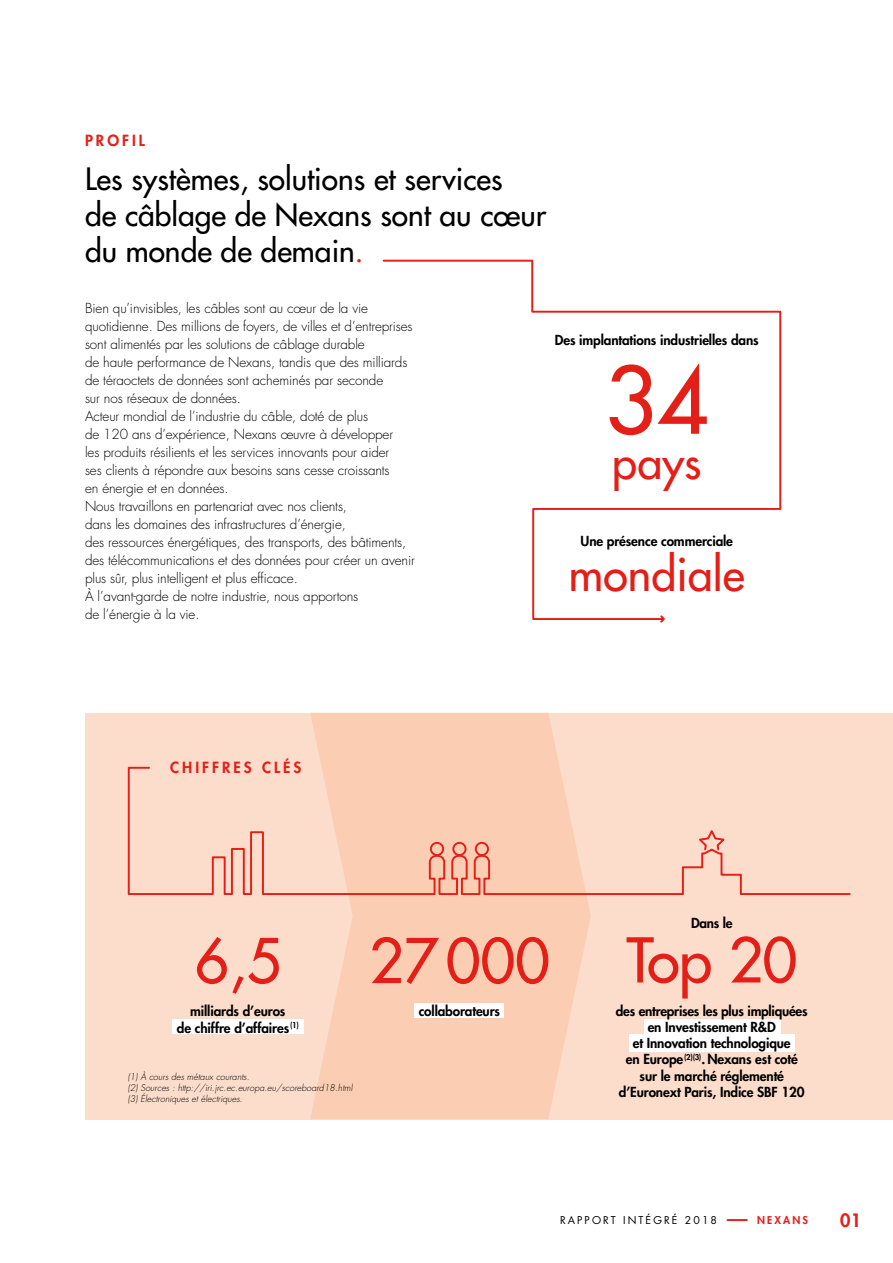
<style>
.page{position:relative;width:893px;height:1263px;background:#fff}
.page>*{position:absolute;margin:0;border:0;box-sizing:border-box;transform-origin:0 0}
.t1{font:90px "Futura";color:#e41f18}
.t2{font:60px "Futura";color:#e41f18}
.t3{font:45px "Futura";color:#e41f18}
.t4{font:30px/36px "Futura";color:#000}
.t5{font:800 18px "Futura";color:#e3201b}
.t6{font:800 15px "Futura";letter-spacing:.2em;color:#e41f18}
.t7{font:800 15px "Futura";letter-spacing:.2em;color:#e3201b}
.t8{font:300 13.5px/18px "Futura";letter-spacing:-.01em;color:#000}
.t9{font:800 13.5px/16.2px "Futura";letter-spacing:-.01em;color:#000;text-align:center}
.t10{font:10.5px "Futura";letter-spacing:.2em;color:#000}
.t11{font:800 10.5px "Futura";letter-spacing:.2em;color:#e3201b}
.t12{font:italic 300 9px/10.8px "Futura";color:#000}
.s1{color:#e41f18}
</style>
<div class="page">
<hr style="left:727px;top:1219px;width:20px;height:2px;background:#e3201b">
<svg style="left:382px;top:259px;width:400px;height:361px"></svg>
<svg style="left:658px;top:613px;width:9px;height:10px"></svg>
<div style="left:85px;top:713px;width:808px;height:406px;background:#fcddcb"></div>
<svg style="left:310px;top:713px;width:281px;height:406px;fill:#fbceb4"></svg>
<div style="left:629px;top:1034px;width:166px;height:18px;background:#fff"></div>
<svg style="left:127px;top:766px;width:724px;height:130px"></svg>
<div style="left:172px;top:1019px;width:132px;height:15px;background:#fff"></div>
<div style="left:644px;top:1019px;width:136px;height:17px;background:#fff"></div>
<div style="left:415px;top:1003px;width:89px;height:15px;background:#fff"></div>
<p class="t7" style="left:85px;top:131px;width:61px">PROFIL</p>
<h3 class="t4" style="left:85px;top:161px;width:463px">Les systèmes, solutions et services<br>de câblage de Nexans sont au cœur du monde de demain<span class="s1">.</span></h3>
<p class="t8" style="left:85px;top:299px;width:331px">Bien qu’invisibles, les câbles sont au cœur de la vie quotidienne. Des millions de foyers, de villes et d’entreprises sont alimentés par les solutions de câblage durable<br>de haute performance de Nexans, tandis que des milliards de téraoctets de données sont acheminés par seconde<br>sur nos réseaux de données.<br>Acteur mondial de l’industrie du câble, doté de plus<br>de 120 ans d’expérience, Nexans œuvre à développer<br>les produits résilients et les services innovants pour aider<br>ses clients à répondre aux besoins sans cesse croissants<br>en énergie et en données.<br>Nous travaillons en partenariat avec nos clients,<br>dans les domaines des infrastructures d’énergie,<br>des ressources énergétiques, des transports, des bâtiments, des télécommunications et des données pour créer un avenir plus sûr, plus intelligent et plus efficace.<br>À l’avant-garde de notre industrie, nous apportons<br>de l’énergie à la vie.</p>
<p class="t9" style="left:555px;top:332px;width:205px">Des implantations industrielles dans</p>
<h1 class="t1" style="left:605px;top:344px;width:106px">34</h1>
<h3 class="t3" style="left:612px;top:434px;width:91px">pays</h3>
<p class="t9" style="left:580px;top:533px;width:154px">Une présence commerciale</p>
<h3 class="t3" style="left:569px;top:547px;width:177px">mondiale</h3>
<p class="t6" style="left:170px;top:758px;width:132px">CHIFFRES CLÉS</p>
<h2 class="t2" style="left:195px;top:923px;width:88px">6,5</h2>
<p class="t9" style="left:177px;top:1003px;width:123px">milliards d’euros<br>de chiffre d’affaires<sup>(1)</sup></p>
<p class="t12" style="left:128px;top:1072px;width:226px">(1) À cours des métaux courants.<br>(2) Sources : http://iri.jrc.ec.europa.eu/scoreboard18.html (3) Électroniques et électriques.</p>
<h2 class="t2" style="left:369px;top:923px;width:182px">27000</h2>
<p class="t9" style="left:419px;top:1003px;width:83px">collaborateurs</p>
<p class="t9" style="left:691px;top:915px;width:43px">Dans le</p>
<h2 class="t2" style="left:626px;top:923px;width:172px">Top 20</h2>
<p class="t9" style="left:616px;top:1002px;width:193px">des entreprises les plus impliquées en Investissement R&amp;D<br>et Innovation technologique<br>en Europe<sup>(2)(3)</sup>. Nexans est coté sur le marché réglementé d’Euronext Paris, Indice SBF 120</p>
<p class="t10" style="left:560px;top:1214px;width:159px">RAPPORT INTÉGRÉ 2018</p>
<p class="t11" style="left:757px;top:1214px;width:52px">NEXANS</p>
<h3 class="t5" style="left:840px;top:1209px;width:22px">01</h3>
</div>
